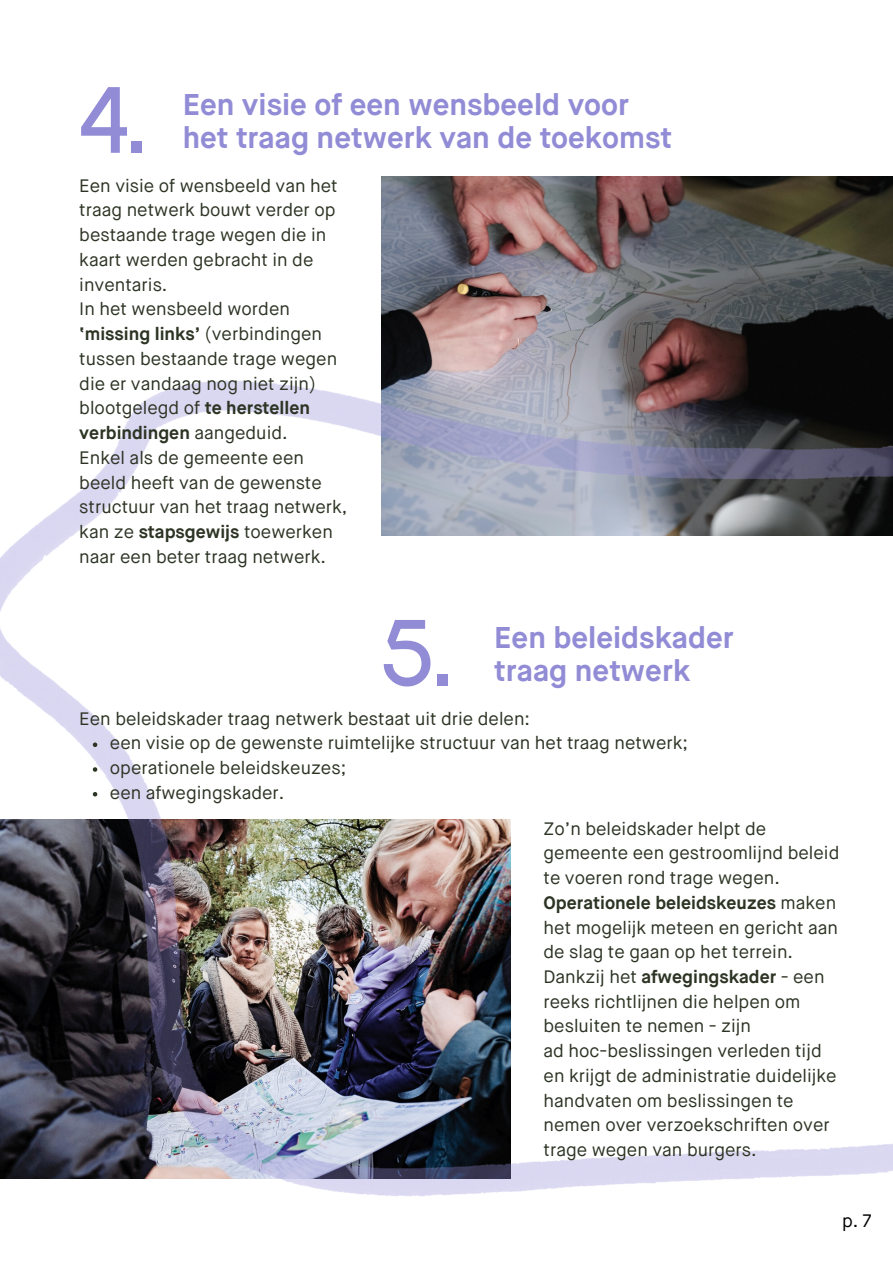
<style>
.page{position:relative;width:893px;height:1264px;background:#fff}
.page>*{position:absolute;margin:0;border:0;box-sizing:border-box;transform-origin:0 0}
.t1{font:89.85px "Fugue";color:#918cd5}
.t2{font:700 30px "Maison Neue";color:#918cd5}
.t3{font:18px/24.8px "Maison Neue";color:#2c3424}
.t4{font:18px "Maison Neue";color:#000}
.s1{font-weight:700}
</style>
<div class="page">
<img style="left:382px;top:177px;width:510px;height:135px">
<img style="left:0;top:312px;width:892px;height:885px">
<svg style="left:93px;top:742px;width:4px;height:5px"></svg>
<svg style="left:93px;top:767px;width:4px;height:4px"></svg>
<svg style="left:93px;top:792px;width:4px;height:4px"></svg>
<p class="t1" style="left:79px;top:68px;width:67px">4.</p>
<p class="t2" style="left:183px;top:92px;width:448px">Een visie of een wensbeeld voor</p>
<p class="t2" style="left:183px;top:124px;width:491px">het traag netwerk van de toekomst</p>
<p class="t3" style="left:79px;top:174px;width:260px">Een visie of wensbeeld van het traag netwerk bouwt verder op bestaande trage wegen die in kaart werden gebracht in de inventaris.</p>
<p class="t3" style="left:79px;top:298px;width:259px">In het wensbeeld worden <span class="s1">‘missing links’</span> (verbindingen tussen bestaande trage wegen die er vandaag nog niet zijn) blootgelegd of <span class="s1">te herstellen verbindingen</span> aangeduid.</p>
<p class="t3" style="left:79px;top:446px;width:270px">Enkel als de gemeente een beeld heeft van de gewenste structuur van het traag netwerk, kan ze <span class="s1">stapsgewijs</span> toewerken naar een beter traag netwerk.</p>
<p class="t1" style="left:382px;top:601px;width:70px">5.</p>
<p class="t2" style="left:494px;top:624px;width:241px">Een beleidskader</p>
<p class="t2" style="left:494px;top:657px;width:197px">traag netwerk</p>
<p class="t3" style="left:79px;top:707px;width:452px">Een beleidskader traag netwerk bestaat uit drie delen:</p>
<p class="t3" style="left:110px;top:732px;width:579px">een visie op de gewenste ruimtelijke structuur van het traag netwerk;</p>
<p class="t3" style="left:110px;top:756px;width:238px">operationele beleidskeuzes;</p>
<p class="t3" style="left:110px;top:781px;width:176px">een afwegingskader.</p>
<p class="t3" style="left:543px;top:817px;width:297px">Zo’n beleidskader helpt de gemeente een gestroomlijnd beleid te voeren rond trage wegen.<br><span class="s1">Operationele beleidskeuzes</span> maken het mogelijk meteen en gericht aan de slag te gaan op het terrein.<br>Dankzij het <span class="s1">afwegingskader</span> - een reeks richtlijnen die helpen om besluiten te nemen - zijn</p>
<p class="t3" style="left:543px;top:1039px;width:294px">ad hoc-beslissingen verleden tijd en krijgt de administratie duidelijke handvaten om beslissingen te nemen over verzoekschriften over trage wegen van burgers.</p>
<p class="t4" style="left:842px;top:1212px;width:31px">p. 7</p>
</div>
